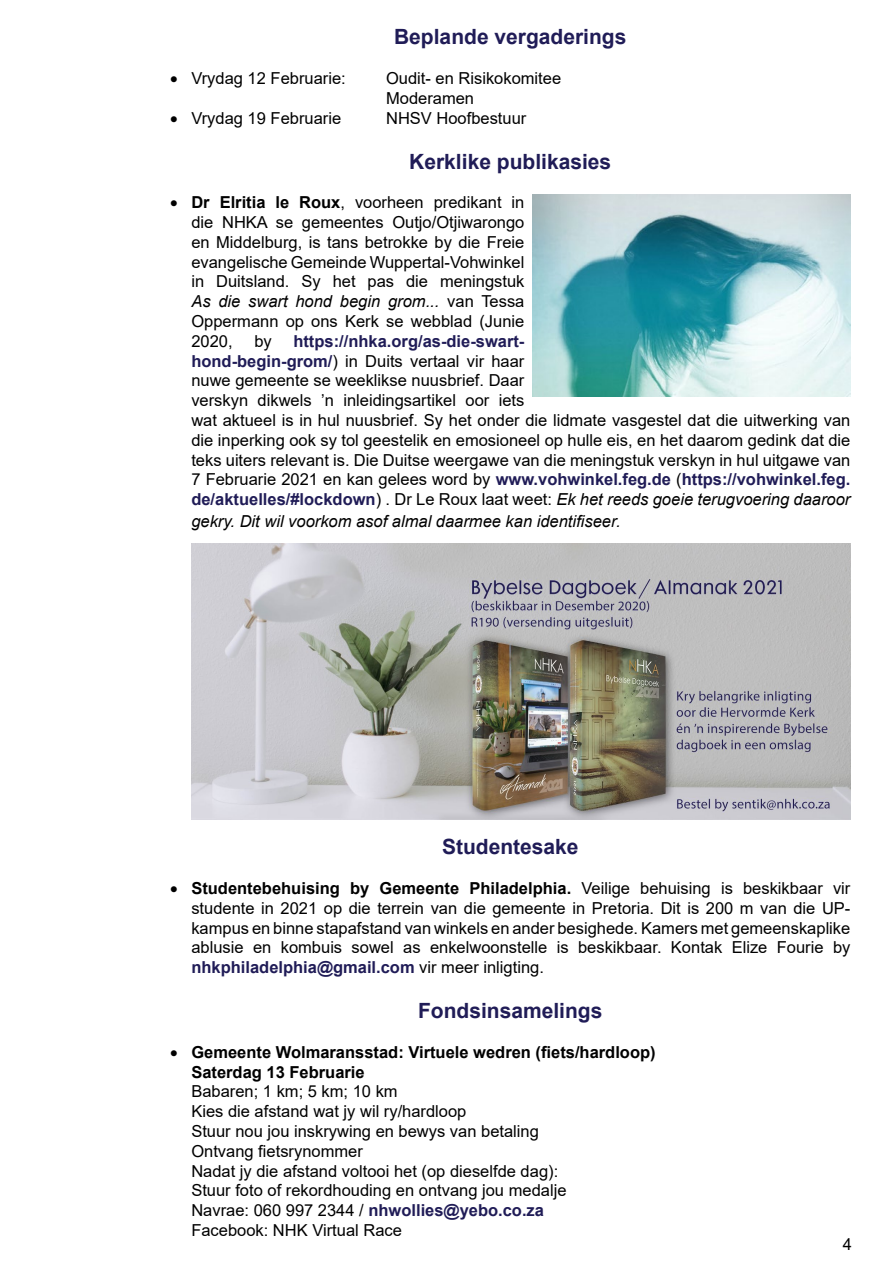
<style>
.page{position:relative;width:893px;height:1263px;background:#fff}
.page>*{position:absolute;margin:0;border:0;box-sizing:border-box;transform-origin:0 0}
.t1{font:700 21px "Arial";color:#201c57}
.t2{font:16.5px/19.8px "Arial";color:#000}
.t3{font:700 16.5px/19.8px "Arial";color:#000}
.t4{font:italic 16.5px "Arial";color:#000}
.s1{font-weight:700}
.s2{font-style:italic}
.s3{font-weight:700;color:#201c57}
</style>
<div class="page">
<img style="left:191px;top:543px;width:659px;height:277px">
<img style="left:533px;top:195px;width:317px;height:201px">
<p class="t1" style="left:394px;top:22px;width:234px">Beplande vergaderings</p>
<p class="t2" style="left:170px;top:68px;width:177px">• Vrydag 12 Februarie:</p>
<p class="t2" style="left:386px;top:68px;width:177px">Oudit- en Risikokomitee<br>Moderamen</p>
<p class="t2" style="left:170px;top:108px;width:173px">• Vrydag 19 Februarie</p>
<p class="t2" style="left:386px;top:108px;width:142px">NHSV Hoofbestuur</p>
<p class="t1" style="left:409px;top:146px;width:203px">Kerklike publikasies</p>
<p class="t2" style="left:191px;top:192px;width:335px;text-align:justify;text-indent:-21px">• <span class="s1">Dr Elritia le Roux</span>, voorheen predikant in die NHKA se gemeentes Outjo/Otjiwarongo en Middelburg, is tans betrokke by die Freie evangelische Gemeinde Wuppertal-Vohwinkel in Duitsland. Sy het pas die meningstuk <span class="s2">As die swart hond begin grom...</span> van Tessa Oppermann op ons Kerk se webblad (Junie 2020,</p>
<p class="t2" style="left:191px;top:331px;width:661px;text-indent:102px"><span class="s3">https://nhka.org/as-die-swart-<br>hond-begin-grom/</span>) in Duits vertaal vir haar<br>nuwe gemeente se weeklikse nuusbrief. Daar<br>verskyn dikwels ’n inleidingsartikel oor iets<br>wat aktueel is in hul nuusbrief. Sy het onder die lidmate vasgestel dat die uitwerking van die inperking ook sy tol geestelik en emosioneel op hulle eis, en het daarom gedink dat die teks uiters relevant is. Die Duitse weergawe van die meningstuk verskyn in hul uitgawe van 7 Februarie 2021 en kan gelees word by <span class="s3">www.vohwinkel.feg.de</span> (<span class="s3">https://vohwinkel.feg. de/aktuelles/#lockdown</span>) . Dr Le Roux laat weet: <span class="s2">Ek het reeds goeie terugvoering daaroor</span></p>
<p class="t4" style="left:191px;top:510px;width:431px">gekry. Dit wil voorkom asof almal daarmee kan identifiseer.</p>
<p class="t2" style="left:254px;top:331px;width:19px">by</p>
<p class="t1" style="left:442px;top:832px;width:138px">Studentesake</p>
<p class="t2" style="left:191px;top:878px;width:661px;text-align:justify;text-indent:-21px">• <span class="s1">Studentebehuising by Gemeente Philadelphia.</span> Veilige behuising is beskikbaar vir studente in 2021 op die terrein van die gemeente in Pretoria. Dit is 200 m van die UP&shy;kampus en binne stapafstand van winkels en ander besighede. Kamers met gemeenskaplike ablusie en kombuis sowel as enkelwoonstelle is beskikbaar. Kontak Elize Fourie by <span class="s3">nhkphiladelphia@gmail.com</span> vir meer inligting.</p>
<p class="t1" style="left:418px;top:996px;width:186px">Fondsinsamelings</p>
<p class="t3" style="left:191px;top:1042px;width:466px;text-indent:-21px">• Gemeente Wolmaransstad: Virtuele wedren (fiets/hardloop)<br>Saterdag 13 Februarie</p>
<p class="t2" style="left:191px;top:1082px;width:377px">Babaren; 1 km; 5 km; 10 km<br>Kies die afstand wat jy wil ry/hardloop<br>Stuur nou jou inskrywing en bewys van betaling Ontvang fietsrynommer<br>Nadat jy die afstand voltooi het (op dieselfde dag):<br>Stuur foto of rekordhouding en ontvang jou medalje Navrae: 060 997 2344 / <span class="s3">nhwollies@yebo.co.za </span>Facebook: NHK Virtual Race</p>
<p class="t2" style="left:843px;top:1234px;width:11px">4</p>
</div>
